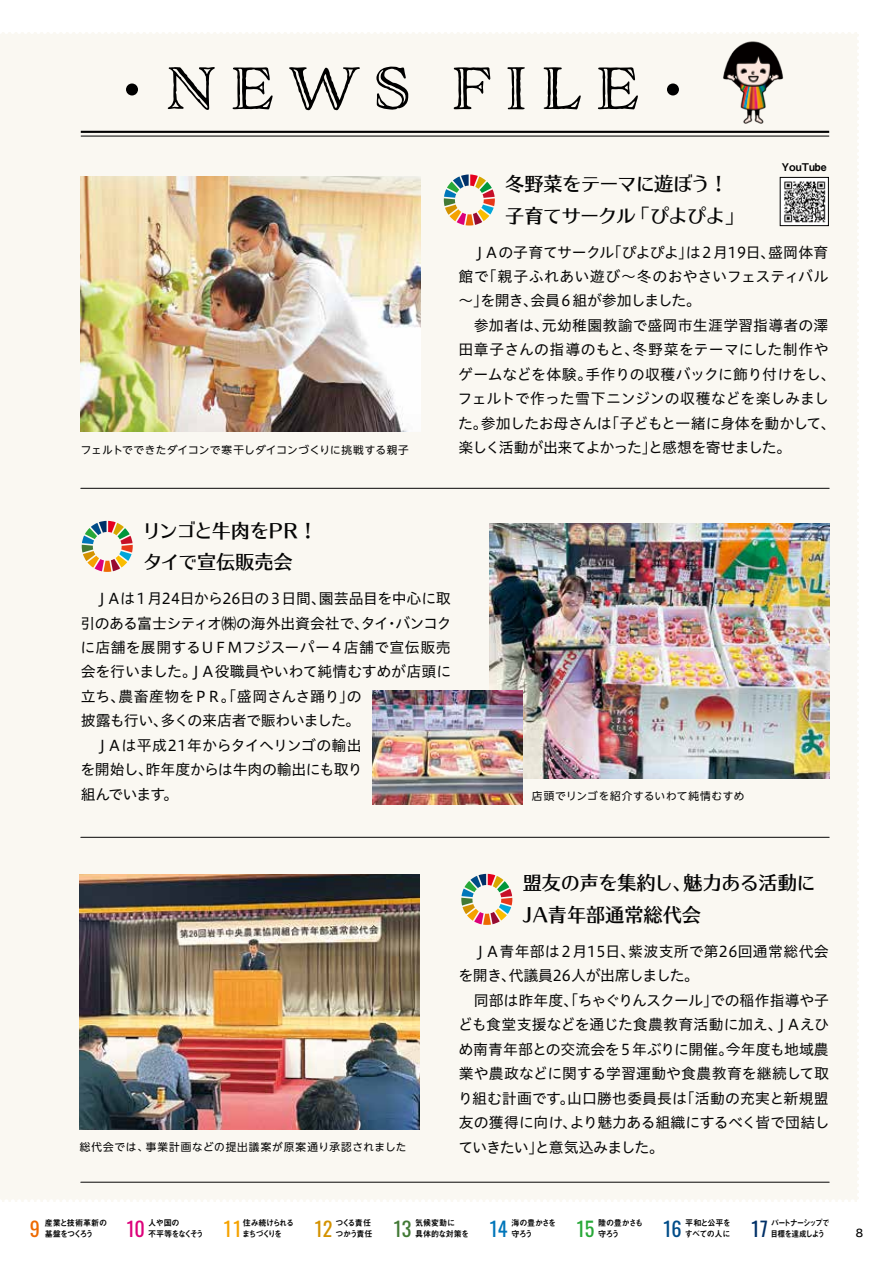
<style>
.page{position:relative;width:893px;height:1263px;background:#fff}
.page>*{position:absolute;margin:0;border:0;box-sizing:border-box;transform-origin:0 0}
.t1{font:55.35px "Adorn Engraved";letter-spacing:.2em;color:#000}
.t2{font:20.25px "Oswald";color:#dc007a}
.t3{font:20.25px "Oswald";color:#f5a200}
.t4{font:20.25px "Oswald";color:#d39200}
.t5{font:20.25px "Oswald";color:#427935}
.t6{font:20.25px "Oswald";color:#0076ba}
.t7{font:20.25px "Oswald";color:#28a838}
.t8{font:20.25px "Oswald";color:#004c88}
.t9{font:20.25px "Oswald";color:#003067}
.t10{font:20.25px "Oswald";color:#ed6a02}
.t11{font:19.2px/32px "UD Typos 512 Std";letter-spacing:-.02em;color:#050505}
.t12{font:19.2px/32px "UD Typos 512 Std";color:#050505}
.t13{font:19.2px/32px "UD Typos 512 Std";letter-spacing:-.06em;color:#050505}
.t14{font:14.85px/24.5px "Hiragino UD Sans Std N W4";letter-spacing:-.01em;color:#050505}
.t15{font:14.85px/24.5px "Hiragino UD Sans Std N W4";letter-spacing:-.04em;color:#050505}
.t16{font:14.85px/24.5px "Hiragino UD Sans Std N W4";letter-spacing:-.055em;color:#050505}
.t17{font:14.85px "Hiragino UD Sans Std N W4";letter-spacing:.02em;color:#050505}
.t18{font:14.85px "Hiragino UD Sans Std N W4";letter-spacing:-.03em;color:#050505}
.t19{font:14.85px "Hiragino UD Sans Std N W4";letter-spacing:-.035em;color:#050505}
.t20{font:14.85px "Hiragino UD Sans Std N W4";letter-spacing:.025em;color:#050505}
.t21{font:14.85px/24.5px "Hiragino UD Sans Std N W4";letter-spacing:-.045em;color:#050505}
.t22{font:14.85px "Hiragino UD Sans Std N W4";letter-spacing:.015em;color:#050505}
.t23{font:10.65px "UD Shin Go NT Pro";letter-spacing:.025em;color:#050505}
.t24{font:10.65px "UD Shin Go NT Pro";letter-spacing:.06em;color:#050505}
.t25{font:10.65px "UD Shin Go NT Pro";letter-spacing:.085em;color:#050505}
.t26{font:10.65px "Midashi Go Upr MB31";color:#000}
.t27{font:10.65px "Hira Kaku Pro N W5";color:#000}
.t28{font:8.55px "Midashi Go Upr MB31";letter-spacing:-.095em;color:#050505;scale:.95 1}
.t29{font:8.55px "Midashi Go Upr MB31";letter-spacing:-.15em;color:#050505;scale:.9 1}
.t30{font:8.55px "Midashi Go Upr MB31";color:#050505;scale:.95 1}
.t31{font:8.55px "Midashi Go Upr MB31";letter-spacing:-.185em;color:#050505;scale:.95 1}
.t32{font:8.55px "Midashi Go Upr MB31";letter-spacing:-.095em;color:#050505;scale:.9 1}
.t33{font:8.55px "Midashi Go Upr MB31";letter-spacing:-.15em;color:#050505;scale:.95 1}
.t34{font:8.55px "Midashi Go Upr MB31";letter-spacing:-.045em;color:#050505;scale:.95 1}
</style>
<div class="page">
<img style="left:0;top:32px;width:859px;height:1170px">
<img style="left:372px;top:690px;width:150px;height:114px">
<h1 class="t1" style="left:164px;top:50px;width:249px">NEWS</h1>
<p class="t23" style="left:81px;top:441px;width:330px">フェルトでできたダイコンで寒干しダイコンづくりに挑戦する親子</p>
<p class="t13" style="left:142px;top:513px;width:170px">リンゴと牛肉をＰＲ !タイで宣伝販売会</p>
<h1 class="t1" style="left:450px;top:50px;width:193px">FILE</h1>
<p class="t11" style="left:631px;top:167px;width:114px;text-indent:-126px">冬野菜をテーマに遊ぼう !「ぴよぴよ「</p>
<p class="t11" style="left:505px;top:199px;width:132px">子育てサークル</p>
<p class="t26" style="left:782px;top:159px;width:46px">YouTube</p>
<p class="t18" style="left:607px;top:241px;width:170px">「ぴよぴよは」２月19日、</p>
<p class="t14" style="left:768px;top:239px;width:62px">盛岡体育</p>
<p class="t14" style="left:482px;top:239px;width:348px;text-indent:-23px">　ＪＡの子育てサークル<br>「親子ふれあい遊び～冬のおやさいフェスティバル</p>
<p class="t15" style="left:480px;top:263px;width:222px;text-indent:-22px">館で<br>を開き会員６組が参加しました。</p>
<p class="t14" style="left:458px;top:288px;width:31px">～」</p>
<p class="t14" style="left:523px;top:288px;width:16px">、</p>
<p class="t14" style="left:458px;top:312px;width:92px">　参加者は、</p>
<p class="t17" style="left:542px;top:314px;width:288px">元幼稚園教諭で盛岡市生涯学習指導者の澤</p>
<p class="t14" style="left:585px;top:337px;width:252px;text-indent:-127px">田章子さんの指導のもと、<br>手作りの収穫バックに飾り付けをし、</p>
<p class="t17" style="left:633px;top:338px;width:198px">冬野菜をテーマにした制作や</p>
<p class="t14" style="left:458px;top:361px;width:136px">ゲームなどを体験。</p>
<p class="t14" style="left:458px;top:386px;width:373px">フェルトで作った雪下ニンジンの収穫などを楽しみまし</p>
<p class="t19" style="left:604px;top:412px;width:233px">「子どもと一緒に身体を動かして、</p>
<p class="t18" style="left:481px;top:412px;width:132px">参加したお母さんは</p>
<p class="t16" style="left:458px;top:410px;width:335px">た。<br>楽しく活動が出来てよかったと感想を寄せました。</p>
<p class="t14" style="left:642px;top:434px;width:16px">」</p>
<p class="t14" style="left:319px;top:585px;width:133px">園芸品目を中心に取</p>
<p class="t15" style="left:80px;top:585px;width:373px">　ＪＡは１月24日から26日の３日間、<br>引のある富士シティオ㈱の海外出資会社でタイバンコク</p>
<p class="t14" style="left:384px;top:610px;width:16px">・</p>
<p class="t14" style="left:81px;top:610px;width:372px;text-indent:274px">、<br>に店舗を展開するＵＦＭフジスーパー４店舗で宣伝販売会を行いましたＪＡ役職員やいわて純情むすめが店頭に</p>
<p class="t14" style="left:118px;top:659px;width:245px;text-indent:64px">。<br>農畜産物をＰＲ。「盛岡さんさ踊りの」</p>
<p class="t14" style="left:81px;top:683px;width:46px">立ち、</p>
<p class="t15" style="left:161px;top:708px;width:201px">多くの来店者で賑わいました。</p>
<p class="t14" style="left:81px;top:708px;width:89px">披露も行い、</p>
<p class="t14" style="left:81px;top:732px;width:282px">　ＪＡは平成21年からタイへリンゴの輸出</p>
<p class="t14" style="left:145px;top:756px;width:219px">昨年度からは牛肉の輸出にも取り</p>
<p class="t21" style="left:80px;top:756px;width:100px">を開始し、<br>組んでいます。</p>
<p class="t24" style="left:532px;top:788px;width:214px">店頭でリンゴを紹介するいわて純情むすめ</p>
<p class="t12" style="left:519px;top:866px;width:184px">盟友の声を集約し、<br>ＪＡ青年部通常総代会</p>
<p class="t11" style="left:684px;top:866px;width:134px">魅力ある活動に</p>
<p class="t25" style="left:146px;top:1139px;width:262px">事業計画などの提出議案が原案通り承認されました</p>
<p class="t24" style="left:80px;top:1139px;width:70px">総代会では、</p>
<p class="t14" style="left:458px;top:938px;width:242px">　ＪＡ青年部は２月15日、<br>を開き代議員26人が出席しました。</p>
<p class="t14" style="left:501px;top:963px;width:16px">、</p>
<p class="t20" style="left:628px;top:940px;width:202px">紫波支所で第26回通常総代会</p>
<p class="t14" style="left:458px;top:987px;width:373px">　同部は昨年度、「ちゃぐりんスクール」<br>ども食堂支援などを通じた食農教育活動に加えＪＡえひ</p>
<p class="t14" style="left:710px;top:987px;width:120px">での稲作指導や子</p>
<p class="t14" style="left:726px;top:1011px;width:105px;text-align:center">、<br>今年度も地域農</p>
<p class="t14" style="left:459px;top:1036px;width:276px">め南青年部との交流会を５年ぶりに開催。</p>
<p class="t14" style="left:459px;top:1060px;width:371px">業や農政などに関する学習運動や食農教育を継続して取</p>
<p class="t22" style="left:680px;top:1087px;width:151px">「活動の充実と新規盟</p>
<p class="t14" style="left:458px;top:1085px;width:231px">り組む計画です山口勝也委員長は</p>
<p class="t14" style="left:459px;top:1085px;width:372px;text-indent:101px">。<br>友の獲得に向けより魅力ある組織にするべく皆で団結し</p>
<p class="t16" style="left:458px;top:1109px;width:207px;text-indent:104px">、<br>ていきたいと意気込みました。</p>
<p class="t14" style="left:528px;top:1134px;width:16px">」</p>
<h2 class="t10" style="left:30px;top:1211px;width:12px">9</h2>
<p class="t30" style="left:45px;top:1216px;width:67px">産業と技術革新の</p>
<p class="t33" style="left:45px;top:1227px;width:53px">基盤をつくろう</p>
<h2 class="t2" style="left:127px;top:1211px;width:20px">10</h2>
<p class="t28" style="left:148px;top:1216px;width:35px">人や国の</p>
<p class="t31" style="left:148px;top:1227px;width:60px">不平等をなくそう</p>
<h2 class="t3" style="left:224px;top:1211px;width:19px">11</h2>
<p class="t28" style="left:243px;top:1216px;width:56px">住み続けられる</p>
<p class="t28" style="left:242px;top:1227px;width:44px">まちづくりを</p>
<h2 class="t4" style="left:315px;top:1211px;width:19px">12</h2>
<p class="t28" style="left:335px;top:1216px;width:39px">つくる責任</p>
<p class="t28" style="left:335px;top:1227px;width:41px">つかう責任</p>
<h2 class="t5" style="left:394px;top:1211px;width:19px">13</h2>
<p class="t28" style="left:415px;top:1216px;width:44px">気候変動に</p>
<p class="t34" style="left:415px;top:1227px;width:59px">具体的な対策を</p>
<h2 class="t6" style="left:490px;top:1211px;width:19px">14</h2>
<p class="t28" style="left:511px;top:1216px;width:49px">海の豊かさを</p>
<p class="t28" style="left:511px;top:1227px;width:24px">守ろう</p>
<h2 class="t7" style="left:577px;top:1211px;width:19px">15</h2>
<p class="t28" style="left:598px;top:1216px;width:49px">陸の豊かさも</p>
<p class="t28" style="left:598px;top:1227px;width:24px">守ろう</p>
<h2 class="t8" style="left:664px;top:1211px;width:20px">16</h2>
<p class="t28" style="left:685px;top:1216px;width:50px">平和と公平を</p>
<p class="t28" style="left:685px;top:1227px;width:50px">すべての人に</p>
<h2 class="t9" style="left:752px;top:1211px;width:18px">17</h2>
<p class="t29" style="left:771px;top:1216px;width:67px">パートナーシップで</p>
<p class="t32" style="left:770px;top:1227px;width:62px">目標を達成しよう</p>
<p class="t27" style="left:856px;top:1224px;width:9px">8</p>
</div>
